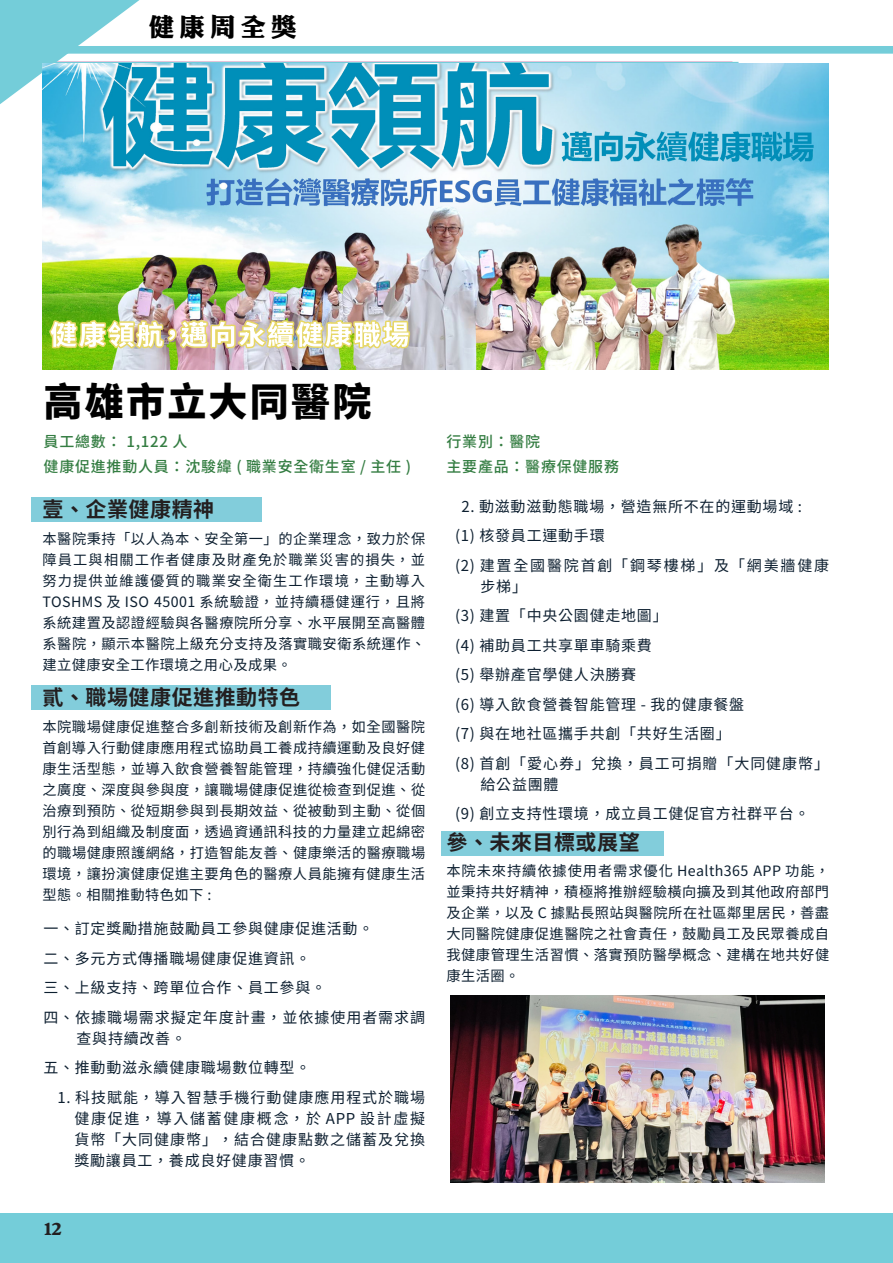
<style>
.page{position:relative;width:893px;height:1263px;background:#fff}
.page>*{position:absolute;margin:0;border:0;box-sizing:border-box;transform-origin:0 0}
.公司名大標{font:200 39px "Source Han Sans TWVF";letter-spacing:.06em;color:#000}
.獎項名大標{font:25.5px "DF Li King Hei Std W8";letter-spacing:.2em;color:#000}
.壹{font:700 21px "Noto Sans CJ Ktc";letter-spacing:.025em;color:#231f20}
.目錄小標題1{font:700 21px "Noto Sans CJ Ktc";letter-spacing:.025em;color:#231f20}
.t1{font:18px "DF Li King Hei Std W8";color:#231f20}
._1{font:15px/21px "Noto Sans CJ Ktc";letter-spacing:.05em;color:#0d1f30}
.獎項分享內文1{font:15px/21px "Noto Sans CJ Ktc";letter-spacing:.05em;color:#0d1f30;text-align:justify}
.獎項分享內文一{font:15px/21px "Noto Sans CJ Ktc";letter-spacing:.05em;color:#0d1f30}
.公司介紹小綠字{font:500 15px "Noto Sans CJ Ktc";letter-spacing:.05em;color:#347d42}
._1-2{font:15px/21px "Noto Sans CJ Ktc";letter-spacing:.12em;color:#0d1f30}
.壹之後內文{font:14.25px/21px "Noto Sans CJ Ktc";letter-spacing:.035em;color:#0d1f30;text-align:justify}
</style>
<div class="page">
<hr style="left:0;top:61px;width:732px;height:2px;background:#f6b9d4">
<svg style="left:0;top:0;width:157px;height:116px"></svg>
<div style="left:0;top:1213px;width:893px;height:50px;background:#74cdd9"></div>
<div style="left:0;top:46px;width:893px;height:8px;background:#74cdd9"></div>
<hr style="left:0;top:62px;width:738px;height:1px;background:#74cdd9">
<img style="left:43px;top:64px;width:786px;height:306px">
<div style="left:441px;top:831px;width:222px;height:25px;background:#82cddb"></div>
<div style="left:31px;top:497px;width:230px;height:24px;background:#82cddb"></div>
<div style="left:31px;top:685px;width:300px;height:24px;background:#82cddb"></div>
<img style="left:47px;top:252px;width:365px;height:111px">
<img style="left:451px;top:995px;width:374px;height:187px">
<p class="獎項名大標" style="left:149px;top:13px;width:149px">健康周全獎</p>
<p class="公司名大標" style="left:44px;top:380px;width:329px">高雄市立大同醫院</p>
<p class="公司介紹小綠字" style="left:44px;top:433px;width:146px">員工總數： 1,122 人</p>
<p class="公司介紹小綠字" style="left:44px;top:458px;width:385px">健康促進推動人員：沈駿緯 ( 職業安全衛生室 / 主任 )　</p>
<p class="壹" style="left:43px;top:497px;width:173px">壹、企業健康精神</p>
<p class="壹之後內文" style="left:43px;top:528px;width:384px">本醫院秉持「以人為本、安全第一」的企業理念，致力於保障員工與相關工作者健康及財產免於職業災害的損失，並努力提供並維護優質的職業安全衛生工作環境，主動導入TOSHMS 及 ISO 45001 系統驗證，並持續穩健運行，且將系統建置及認證經驗與各醫療院所分享、水平展開至高醫體系醫院，顯示本醫院上級充分支持及落實職安衛系統運作、建立健康安全工作環境之用心及成果。</p>
<p class="壹" style="left:43px;top:685px;width:259px">貳、職場健康促進推動特色</p>
<p class="壹之後內文" style="left:43px;top:716px;width:384px">本院職場健康促進整合多創新技術及創新作為，如全國醫院首創導入行動健康應用程式協助員工養成持續運動及良好健康生活型態，並導入飲食營養智能管理，持續強化健促活動之廣度、深度與參與度，讓職場健康促進從檢查到促進、從治療到預防、從短期參與到長期效益、從被動到主動、從個別行為到組織及制度面，透過資通訊科技的力量建立起綿密的職場健康照護網絡，打造智能友善、健康樂活的醫療職場環境，讓扮演健康促進主要角色的醫療人員能擁有健康生活型態。相關推動特色如下 :</p>
<p class="獎項分享內文一" style="left:43px;top:918px;width:331px">一、訂定獎勵措施鼓勵員工參與健康促進活動。</p>
<p class="獎項分享內文一" style="left:43px;top:948px;width:269px">二、多元方式傳播職場健康促進資訊。</p>
<p class="獎項分享內文一" style="left:43px;top:977px;width:284px">三、上級支持、跨單位合作、員工參與。</p>
<p class="獎項分享內文一" style="left:77px;top:1007px;width:350px;text-indent:-33px">四、依據職場需求擬定年度計畫，並依據使用者需求調查與持續改善。</p>
<p class="獎項分享內文一" style="left:43px;top:1057px;width:269px">五、推動動滋永續健康職場數位轉型。</p>
<p class="獎項分享內文1" style="left:74px;top:1087px;width:352px;text-indent:-17px">1. 科技賦能，導入智慧手機行動健康應用程式於職場健康促進，導入儲蓄健康概念，於 APP 設計虛擬貨幣「大同健康幣」，結合健康點數之儲蓄及兌換獎勵讓員工，養成良好健康習慣。</p>
<p class="公司介紹小綠字" style="left:446px;top:433px;width:95px">行業別：醫院</p>
<p class="公司介紹小綠字" style="left:446px;top:458px;width:174px">主要產品：醫療保健服務</p>
<p class="獎項分享內文1" style="left:461px;top:496px;width:342px">2. 動滋動滋動態職場，營造無所不在的運動場域 :</p>
<p class="_1" style="left:455px;top:526px;width:151px">(1) 核發員工運動手環</p>
<p class="_1-2" style="left:480px;top:555px;width:350px;text-indent:-26px">(2) 建置全國醫院首創「鋼琴樓梯」及「網美牆健康步梯」</p>
<p class="_1" style="left:455px;top:606px;width:214px">(3) 建置「中央公園健走地圖」</p>
<p class="_1" style="left:455px;top:635px;width:198px">(4) 補助員工共享單車騎乘費</p>
<p class="_1" style="left:455px;top:665px;width:183px">(5) 舉辦產官學健人決勝賽</p>
<p class="_1" style="left:455px;top:694px;width:291px">(6) 導入飲食營養智能管理 - 我的健康餐盤</p>
<p class="_1" style="left:455px;top:724px;width:277px">(7) 與在地社區攜手共創「共好生活圈」</p>
<p class="_1" style="left:480px;top:753px;width:350px;text-indent:-26px">(8) 首創「愛心券」兌換，員工可捐贈「大同健康幣」給公益團體</p>
<p class="_1" style="left:455px;top:804px;width:356px">(9) 創立支持性環境，成立員工健促官方社群平台。</p>
<p class="目錄小標題1" style="left:446px;top:830px;width:195px">參、未來目標或展望</p>
<p class="壹之後內文" style="left:446px;top:861px;width:384px">本院未來持續依據使用者需求優化 Health365 APP 功能，並秉持共好精神，積極將推辦經驗橫向擴及到其他政府部門及企業，以及 C 據點長照站與醫院所在社區鄰里居民，善盡大同醫院健康促進醫院之社會責任，鼓勵員工及民眾養成自我健康管理生活習慣、落實預防醫學概念、建構在地共好健康生活圈。</p>
<p class="t1" style="left:43px;top:1219px;width:21px">12</p>
</div>
